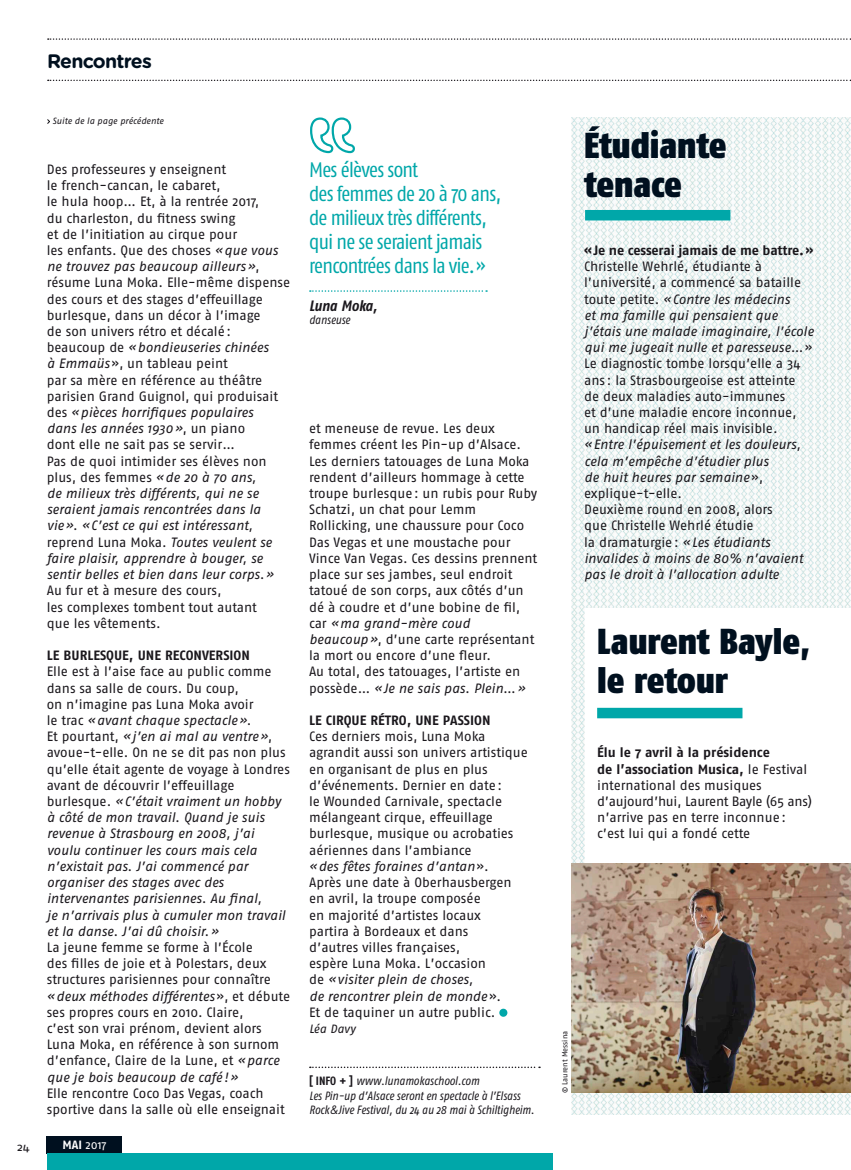
<style>
.page{position:relative;width:851px;height:1170px;background:#fff}
.page>*{position:absolute;margin:0;border:0;box-sizing:border-box;transform-origin:0 0}
.t1{font:900 36px/39px "Fago Co";letter-spacing:-.005em;color:#00101f}
.t2{font:21px/24px "Fago Co";letter-spacing:-.035em;color:#00a7a9}
.t3{font:700 19.5px "Gotham Rounded";letter-spacing:-.04em;color:#00101f}
.t4{font:italic 700 15px "Fago Co";letter-spacing:-.005em;color:#1a171c}
.t5{font:13.5px/16.2px "Fago No";color:#1a171c}
.t6{font:italic 13.5px/16.2px "Fago No";letter-spacing:-.005em;color:#1a171c}
.t7{font:700 13.5px "Fago No";letter-spacing:-.015em;color:#1a171c}
.t8{font:italic 12px/14.4px "Fago Co";color:#1a171c}
.t9{font:italic 12px "Fago No";letter-spacing:-.005em;color:#1a171c}
.t10{font:12px "Fago No";color:#fff}
.t11{font:700 12px "Fago No";color:#fff}
.t12{font:11.1px "Fago Ex";color:#1a171c}
.t13{font:italic 9px "Fago No";letter-spacing:-.005em;color:#1a171c}
.t14{font:7.5px "Fago No";letter-spacing:-.005em;color:#1a171c}
.s1{font-style:italic}
.s2{font-style:normal}
.s3{font-weight:700;font-style:normal}
.s4{font-family:"DIN"}
.s5{font-weight:700}
</style>
<div class="page">
<img style="left:571px;top:117px;width:279px;height:997px">
<svg style="left:48px;top:80px;width:803px;height:1px"></svg>
<svg style="left:48px;top:38px;width:803px;height:2px"></svg>
<div style="left:47px;top:1135px;width:75px;height:18px;background:#00101f"></div>
<div style="left:47px;top:1153px;width:505px;height:16px;background:#00a7a9"></div>
<div style="left:499px;top:1008px;width:8px;height:8px;background:#00a7a9;border-radius:50%"></div>
<svg style="left:47px;top:119px;width:3px;height:5px"></svg>
<svg style="left:310px;top:1066px;width:230px;height:1px"></svg>
<div style="left:585px;top:608px;width:265px;height:484px;background:#fff"></div>
<div style="left:597px;top:707px;width:145px;height:11px;background:#00a7a9"></div>
<div style="left:585px;top:210px;width:145px;height:10px;background:#00a7a9"></div>
<img style="left:571px;top:863px;width:279px;height:229px">
<svg style="left:310px;top:290px;width:177px;height:2px"></svg>
<svg style="left:310px;top:117px;width:45px;height:37px"></svg>
<h3 class="t3" style="left:47px;top:47px;width:106px">Rencontres</h3>
<p class="t13" style="left:53px;top:116px;width:112px">Suite de la page précédente</p>
<p class="t5" style="left:47px;top:161px;width:245px">Des professeures y enseignent<br>le french-cancan, le cabaret,<br>le hula hoop… Et, à la rentrée 2017,<br>du charleston, du fitness swing<br>et de l’initiation au cirque pour<br>les enfants. Que des choses <span class="s1">«que vous ne trouvez pas beaucoup ailleurs»</span>, résume Luna Moka. Elle-même dispense des cours et des stages d’effeuillage burlesque, dans un décor à l’image<br>de son univers rétro et décalé: beaucoup de <span class="s1">«bondieuseries chinées<br>à Emmaüs</span>», un tableau peint<br>par sa mère en référence au théâtre parisien Grand Guignol, qui produisait des <span class="s1">«pièces horrifiques populaires<br>dans les années 1930»</span>, un piano<br>dont elle ne sait pas se servir…<br>Pas de quoi intimider ses élèves non plus, des femmes <span class="s1">«de 20 à 70 ans,<br>de milieux très différents, qui ne se seraient jamais rencontrées dans la vie»</span>. <span class="s1">«C’est ce qui est intéressant, </span>reprend Luna Moka. <span class="s1">Toutes veulent se faire plaisir, apprendre à bouger, se sentir belles et bien dans leur corps.»</span></p>
<p class="t5" style="left:47px;top:582px;width:211px">Au fur et à mesure des cours,<br>les complexes tombent tout autant que les vêtements.</p>
<p class="t7" style="left:47px;top:647px;width:25px">Le burlesque</p>
<p class="t7" style="left:129px;top:647px;width:18px">, une</p>
<p class="t7" style="left:165px;top:647px;width:8px">recon</p>
<p class="t7" style="left:202px;top:647px;width:15px">version</p>
<p class="t6" style="left:47px;top:663px;width:244px"><span class="s2">Elle est à l’aise face au public comme dans sa salle de cours. Du coup,<br>on n’imagine pas Luna Moka avoir<br>le trac</span> «avant chaque spectacle»<span class="s2">.<br>Et pourtant,</span> «j’en ai mal au ventre»<span class="s2">, avoue-t-elle. On ne se dit pas non plus qu’elle était agente de voyage à Londres avant de découvrir l’effeuillage burlesque.</span> «C’était vraiment un hobby à côté de mon travail. Quand je suis revenue à Strasbourg en 2008, j’ai voulu continuer les cours mais cela n’existait pas. J’ai commencé par organiser des stages avec des intervenantes parisiennes. Au final,<br>je n’arrivais plus à cumuler mon travail et la danse. J’ai dû choisir.»</p>
<p class="t5" style="left:47px;top:938px;width:245px">La jeune femme se forme à l’École<br>des filles de joie et à Polestars, deux structures parisiennes pour connaître <span class="s1">«deux méthodes différentes</span>», et débute ses propres cours en 2010. Claire,<br>c’est son vrai prénom, devient alors Luna Moka, en référence à son surnom d’enfance, Claire de la Lune, et <span class="s1">«parce que je bois beaucoup de café !»</span></p>
<p class="t5" style="left:47px;top:1084px;width:239px">Elle rencontre Coco Das Vegas, coach sportive dans la salle où elle enseignait</p>
<p class="t12" style="left:17px;top:1140px;width:14px">24</p>
<p class="t11" style="left:62px;top:1137px;width:7px">mai</p>
<p class="t10" style="left:85px;top:1137px;width:23px">2017</p>
<h2 class="t2" style="left:309px;top:158px;width:194px">Mes élèves sont<br>des femmes de 20 à 70 ans, de milieux très différents, qui ne se seraient jamais rencontrées dans la vie.»</h2>
<p class="t4" style="left:309px;top:297px;width:70px">Luna Moka,</p>
<p class="t8" style="left:309px;top:312px;width:42px">danseuse</p>
<p class="t5" style="left:309px;top:420px;width:230px">et meneuse de revue. Les deux femmes créent les Pin-up d’Alsace.<br>Les derniers tatouages de Luna Moka rendent d’ailleurs hommage à cette troupe burlesque: un rubis pour Ruby Schatzi, un chat pour Lemm Rollicking, une chaussure pour Coco Das Vegas et une moustache pour Vince Van Vegas. Ces dessins prennent place sur ses jambes, seul endroit tatoué de son corps, aux côtés d’un dé à coudre et d’une bobine de fil, car <span class="s1">«ma grand-mère coud beaucoup»</span>, d’une carte représentant la mort ou encore d’une fleur.<br>Au total, des tatouages, l’artiste en possède… <span class="s1">«Je ne sais pas. Plein…»</span></p>
<p class="t7" style="left:309px;top:712px;width:25px">Le cirque</p>
<p class="t7" style="left:370px;top:712px;width:54px">rétro, une</p>
<p class="t7" style="left:443px;top:712px;width:8px">passion</p>
<p class="t5" style="left:309px;top:728px;width:220px">Ces derniers mois, Luna Moka agrandit aussi son univers artistique en organisant de plus en plus d’événements. Dernier en date:<br>le Wounded Carnivale, spectacle mélangeant cirque, effeuillage burlesque, musique ou acrobaties aériennes dans l’ambiance<br><span class="s1">«des fêtes foraines d’antan</span>».<br>Après une date à Oberhausbergen en avril, la troupe composée<br>en majorité d’artistes locaux<br>partira à Bordeaux et dans<br>d’autres villes françaises,<br>espère Luna Moka. L’occasion<br>de <span class="s1">«visiter plein de choses,<br>de rencontrer plein de monde</span>».<br>Et de taquiner un autre public.</p>
<p class="t9" style="left:309px;top:1021px;width:48px">Léa Davy</p>
<p class="t8" style="left:309px;top:1073px;width:227px"><span class="s3">[ IN FO + ]</span> www.lunamokaschool.com<br>Les Pin-up d’Alsace seront en spectacle à l’Elsass<br>Rock<span class="s4">&amp;</span>Jive Festival, du 24 au 28 mai à Schiltigheim.</p>
<h1 class="t1" style="left:584px;top:125px;width:144px">Étudiante tenace</h1>
<p class="t7" style="left:584px;top:242px;width:231px">« Je ne cesserai jamais de me battre.»</p>
<p class="t5" style="left:584px;top:258px;width:231px">Christelle Wehrlé, étudiante à l’université, a commencé sa bataille toute petite. <span class="s1">«Contre les médecins<br>et ma famille qui pensaient que j’étais une malade imaginaire, l’école qui me jugeait nulle et paresseuse…</span>» Le diagnostic tombe lorsqu’elle a 34 ans : la Strasbourgeoise est atteinte de deux maladies auto-immunes<br>et d’une maladie encore inconnue, un handicap réel mais invisible.</p>
<p class="t6" style="left:584px;top:436px;width:220px">«Entre l’épuisement et les douleurs, cela m’empêche d’étudier plus<br>de huit heures par semaine<span class="s2">», explique-t-elle.<br>Deuxième round en 2008, alors<br>que Christelle Wehrlé étudie<br>la dramaturgie:</span> «Les étudiants invalides à moins de 80% n’avaient pas le droit à l’allocation adulte</p>
<h1 class="t1" style="left:597px;top:621px;width:214px">Laurent Bayle, le retour</h1>
<p class="t5" style="left:597px;top:744px;width:216px"><span class="s5">Élu le 7 avril à la présidence<br>de l’association Musica,</span> le Festival international des musiques d’aujourd’hui, Laurent Bayle (65 ans) n’arrive pas en terre inconnue: c’est lui qui a fondé cette</p>
<p class="t14" style="left:560px;top:1092px;width:63px;rotate:-90deg">© Laurent Messina</p>
</div>
